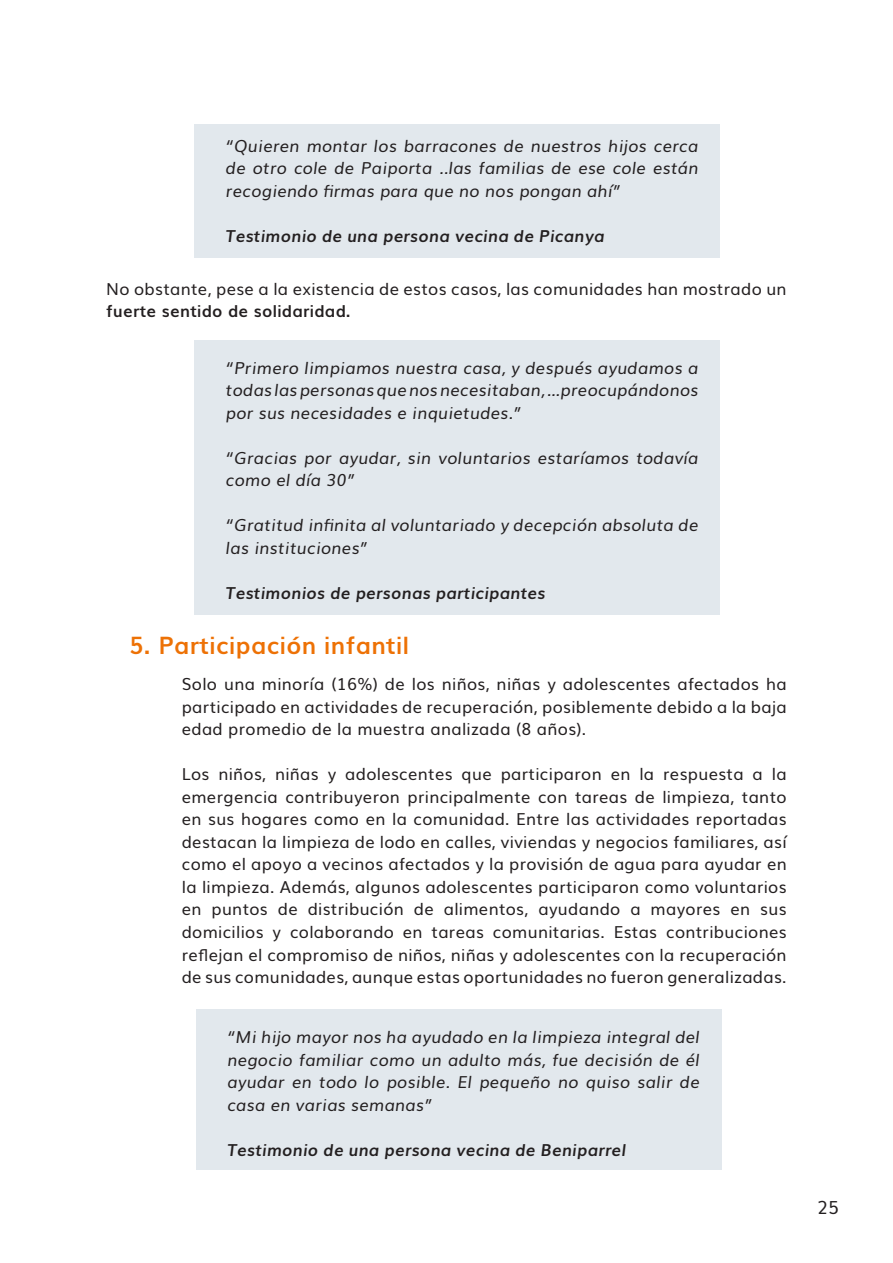
<style>
.page{position:relative;width:893px;height:1263px;background:#fff}
.page>*{position:absolute;margin:0;border:0;box-sizing:border-box;transform-origin:0 0}
.t1{font:700 24px "Muli";letter-spacing:.02em;color:#ed7105}
.t2{font:18px "Muli";color:#231f20}
.t3{font:16.5px/22.5px "Muli";letter-spacing:.02em;color:#231f20;text-align:justify}
.t4{font:italic 16.5px/22.5px "Muli";letter-spacing:.02em;color:#231f20;text-align:justify}
.t5{font:italic 700 16.5px "Muli";letter-spacing:.02em;color:#231f20}
.t6{font:700 16.5px "Muli";letter-spacing:.02em;color:#231f20}
</style>
<div class="page">
<div style="left:195px;top:125px;width:525px;height:133px;background:#e2e8ed"></div>
<div style="left:195px;top:341px;width:525px;height:274px;background:#e2e8ed"></div>
<div style="left:196px;top:1010px;width:526px;height:160px;background:#e2e8ed"></div>
<p class="t4" style="left:226px;top:133px;width:474px">“Quieren montar los barracones de nuestros hijos cerca de otro cole de Paiporta ..las familias de ese cole están recogiendo firmas para que no nos pongan ahí”</p>
<p class="t5" style="left:226px;top:230px;width:380px">Testimonio de una persona vecina de Picanya</p>
<p class="t3" style="left:106px;top:276px;width:682px">No obstante, pese a la existencia de estos casos, las comunidades han mostrado un</p>
<p class="t6" style="left:106px;top:298px;width:246px">fuerte sentido de solidaridad.</p>
<p class="t4" style="left:226px;top:355px;width:474px">“Primero limpiamos nuestra casa, y después ayudamos a todas las personas que nos necesitaban, …preocupándonos por sus necesidades e inquietudes.”</p>
<p class="t4" style="left:226px;top:445px;width:474px">“Gracias por ayudar, sin voluntarios estaríamos todavía como el día 30”</p>
<p class="t4" style="left:226px;top:513px;width:474px">“Gratitud infinita al voluntariado y decepción absoluta de las instituciones”</p>
<p class="t5" style="left:226px;top:587px;width:321px">Testimonios de personas participantes</p>
<h1 class="t1" style="left:129px;top:626px;width:282px">5. Participación infantil</h1>
<p class="t3" style="left:182px;top:672px;width:606px">Solo una minoría (16%) de los niños, niñas y adolescentes afectados ha participado en actividades de recuperación, posiblemente debido a la baja edad promedio de la muestra analizada (8 años).</p>
<p class="t3" style="left:182px;top:762px;width:606px">Los niños, niñas y adolescentes que participaron en la respuesta a la emergencia contribuyeron principalmente con tareas de limpieza, tanto en sus hogares como en la comunidad. Entre las actividades reportadas destacan la limpieza de lodo en calles, viviendas y negocios familiares, así como el apoyo a vecinos afectados y la provisión de agua para ayudar en la limpieza. Además, algunos adolescentes participaron como voluntarios en puntos de distribución de alimentos, ayudando a mayores en sus domicilios y colaborando en tareas comunitarias. Estas contribuciones reflejan el compromiso de niños, niñas y adolescentes con la recuperación de sus comunidades, aunque estas oportunidades no fueron generalizadas.</p>
<p class="t4" style="left:227px;top:1024px;width:474px">“Mi hijo mayor nos ha ayudado en la limpieza integral del negocio familiar como un adulto más, fue decisión de él ayudar en todo lo posible. El pequeño no quiso salir de casa en varias semanas”</p>
<p class="t5" style="left:227px;top:1143px;width:400px">Testimonio de una persona vecina de Beniparrel</p>
<p class="t2" style="left:817px;top:1200px;width:23px">25</p>
</div>
